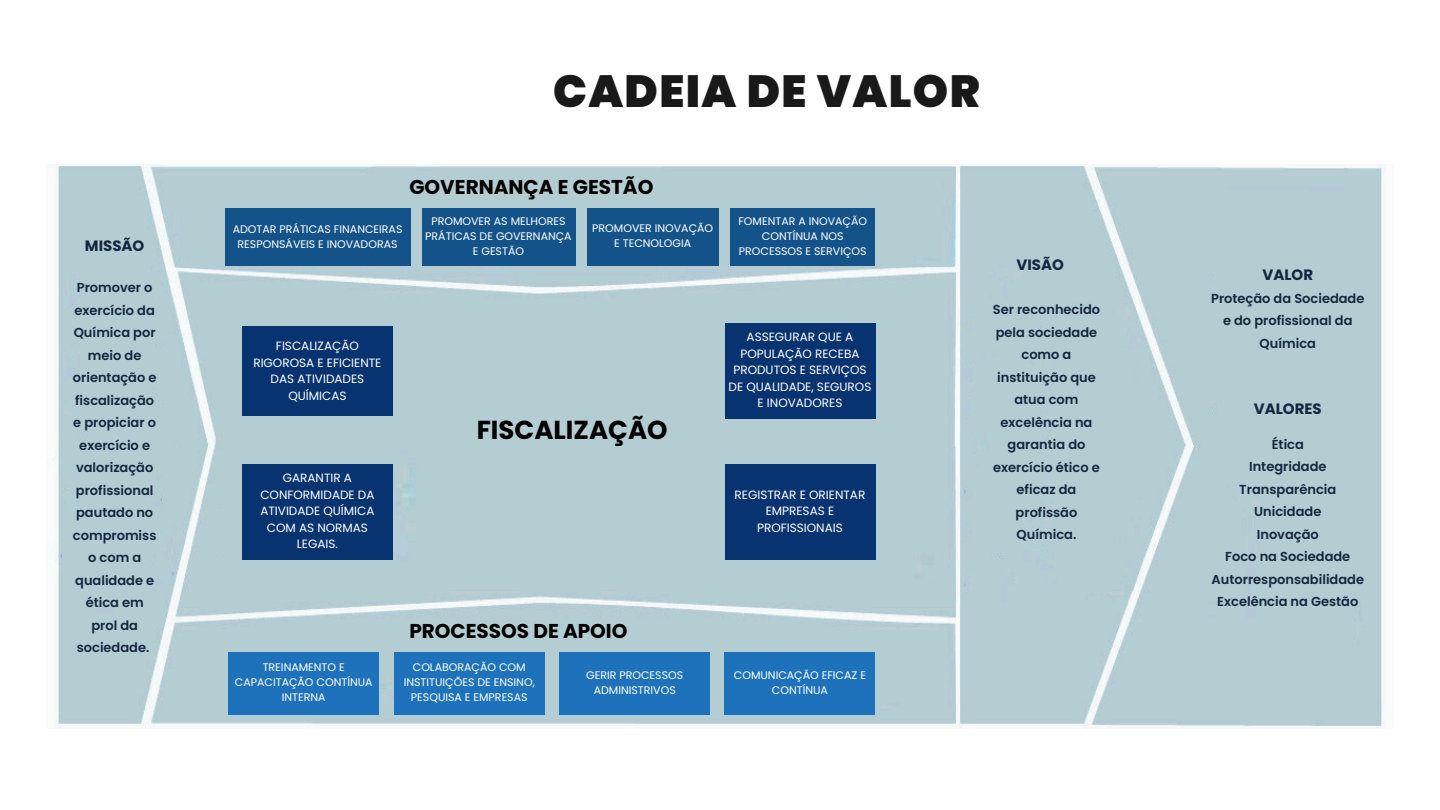
<style>
.page{position:relative;width:1440px;height:810px;background:#fff}
.page>*{position:absolute;margin:0;border:0;box-sizing:border-box;transform-origin:0 0}
.t1{font:900 45px "Poppins";letter-spacing:.03em;color:#191919}
.t2{font:700 26px "Poppins";color:#000}
.t3{font:700 20px "Poppins";color:#000}
.t4{font:700 15px "Poppins";color:#142740}
.t5{font:600 13px/22.5px "Poppins";color:#142740;text-align:center}
.t6{font:12px/16.5px "Poppins";color:#fff;text-align:center}
.t7{font:11px/15px "Poppins";color:#fff;text-align:center}
</style>
<div class="page">
<img style="left:54px;top:164px;width:1332px;height:565px">
<div style="left:242px;top:326px;width:151px;height:90px;background:#073470"></div>
<div style="left:242px;top:464px;width:151px;height:96px;background:#073470"></div>
<div style="left:725px;top:464px;width:150px;height:96px;background:#073470"></div>
<div style="left:725px;top:323px;width:150px;height:96px;background:#073470"></div>
<div style="left:730px;top:208px;width:145px;height:57px;background:#13538a"></div>
<div style="left:587px;top:208px;width:131px;height:57px;background:#13538a"></div>
<div style="left:225px;top:208px;width:185px;height:58px;background:#13538a"></div>
<div style="left:422px;top:208px;width:153px;height:58px;background:#13538a"></div>
<div style="left:228px;top:653px;width:151px;height:62px;background:#1d72bb"></div>
<div style="left:394px;top:653px;width:151px;height:62px;background:#1d72bb"></div>
<div style="left:560px;top:653px;width:150px;height:62px;background:#1d72bb"></div>
<div style="left:725px;top:653px;width:150px;height:62px;background:#1d72bb"></div>
<p class="t4" style="left:85px;top:235px;width:61px">MISSÃO</p>
<h3 class="t5" style="left:73px;top:277px;width:85px">Promover o exercício da<br>Química por meio de orientação e fiscalização e propiciar o exercício e valorização profissional pautado no compromiss o com a qualidade e ética em prol da sociedade.</h3>
<h1 class="t1" style="left:553px;top:60px;width:428px">CADEIA DE VALOR</h1>
<h2 class="t3" style="left:409px;top:173px;width:246px">GOVERNANÇA E GESTÃO</h2>
<p class="t7" style="left:233px;top:221px;width:171px">ADOTAR PRÁTICAS FINANCEIRAS<br>RESPONSÁVEIS E INOVADORAS</p>
<h3 class="t7" style="left:425px;top:214px;width:148px">PROMOVER AS MELHORES<br>PRÁTICAS DE GOVERNANÇA<br>E GESTÃO</h3>
<h5 class="t7" style="left:592px;top:221px;width:122px">PROMOVER INOVAÇÃO<br>E TECNOLOGIA</h5>
<h5 class="t7" style="left:738px;top:213px;width:130px">FOMENTAR A INOVAÇÃO<br>CONTÍNUA NOS<br>PROCESSOS E SERVIÇOS</h5>
<h4 class="t6" style="left:253px;top:338px;width:130px">FISCALIZAÇÃO<br>RIGOROSA E EFICIENTE<br>DAS ATIVIDADES<br>QUÍMICAS</h4>
<p class="t6" style="left:260px;top:470px;width:116px">GARANTIR A<br>CONFORMIDADE DA<br>ATIVIDADE QUÍMICA<br>COM AS NORMAS<br>LEGAIS.</p>
<p class="t2" style="left:477px;top:412px;width:192px">FISCALIZAÇÃO</p>
<h5 class="t6" style="left:729px;top:329px;width:144px">ASSEGURAR QUE A<br>POPULAÇÃO RECEBA<br>PRODUTOS E SERVIÇOS<br>DE QUALIDADE, SEGUROS<br>E INOVADORES</h5>
<h5 class="t6" style="left:735px;top:486px;width:132px">REGISTRAR E ORIENTAR<br>EMPRESAS E<br>PROFISSIONAIS</h5>
<p class="t4" style="left:1017px;top:254px;width:49px">VISÃO</p>
<p class="t5" style="left:993px;top:298px;width:109px">Ser reconhecido pela sociedade como a instituição que atua com excelência na garantia do exercício ético e eficaz da profissão<br>Química.</p>
<p class="t3" style="left:409px;top:617px;width:220px">PROCESSOS DE APOIO</p>
<p class="t7" style="left:235px;top:660px;width:139px">TREINAMENTO E<br>CAPACITAÇÃO CONTÍNUA<br>INTERNA</p>
<p class="t7" style="left:404px;top:660px;width:133px">COLABORAÇÃO COM<br>INSTITUIÇÕES DE ENSINO,<br>PESQUISA E EMPRESAS</p>
<h4 class="t7" style="left:586px;top:668px;width:99px">GERIR PROCESSOS<br>ADMINISTRIVOS</h4>
<p class="t7" style="left:734px;top:668px;width:134px">COMUNICAÇÃO EFICAZ E<br>CONTÍNUA</p>
<p class="t4" style="left:1262px;top:264px;width:52px">VALOR</p>
<p class="t5" style="left:1211px;top:287px;width:155px">Proteção da Sociedade e do profissional da<br>Química</p>
<p class="t4" style="left:1254px;top:398px;width:70px">VALORES</p>
<h4 class="t5" style="left:1212px;top:433px;width:154px">Ética<br>Integridade<br>Transparência<br>Unicidade<br>Inovação<br>Foco na Sociedade<br>Autorresponsabilidade<br>Excelência na Gestão</h4>
</div>
